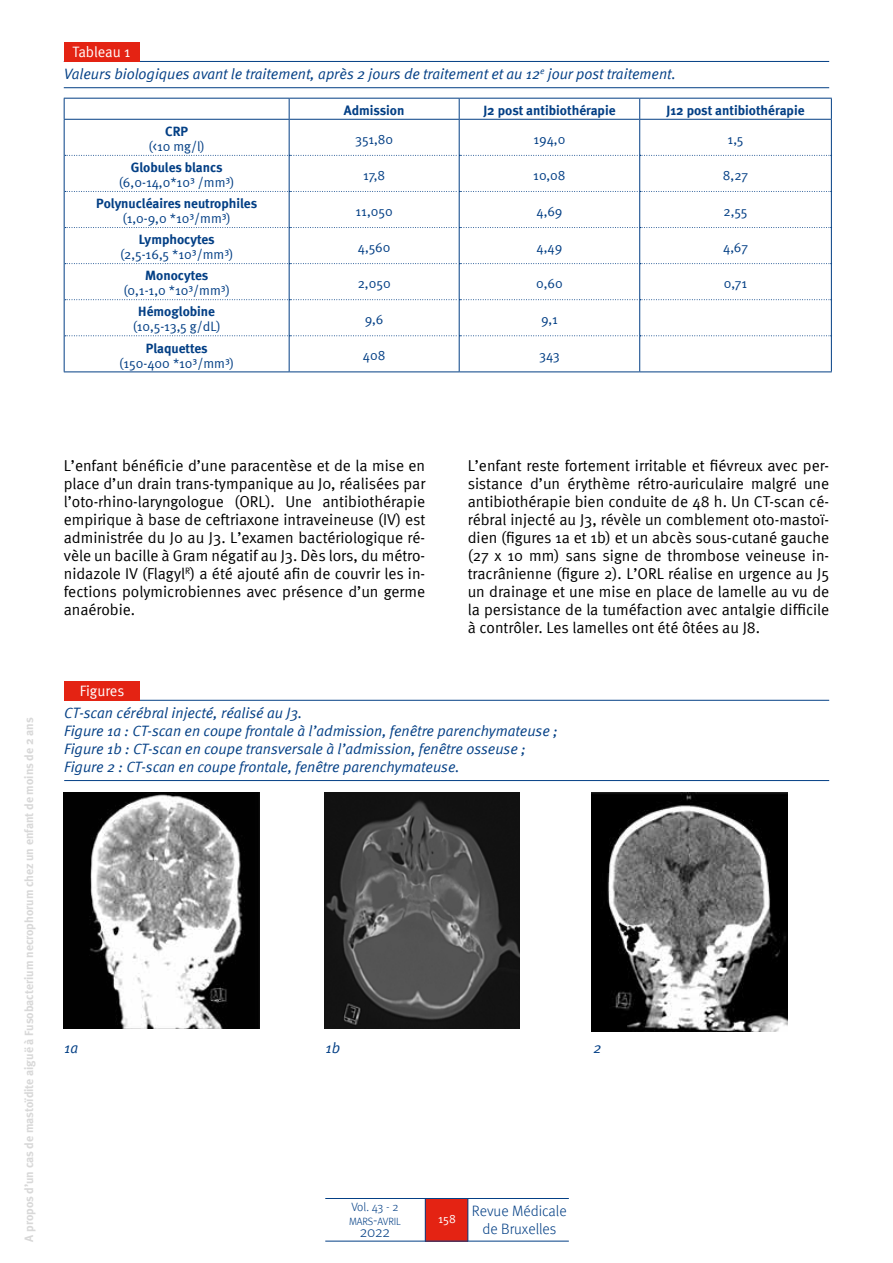
<style>
.page{position:relative;width:893px;height:1263px;background:#fff}
.page>*{position:absolute;margin:0;border:0;box-sizing:border-box;transform-origin:0 0}
.t1{font:15.75px/18px "Meta Normal";color:#000;text-align:justify}
.t2{font:italic 15px/18px "Meta Normal";color:#033f85}
.t3{font:300 15px/18px "Meta";color:#033f85;text-align:center}
.t4{font:15px "Meta Normal";color:#fff}
.t5{font:300 15px "Meta";color:#033f85}
.t6{font:13.5px "Meta Normal";color:#033f85}
.t7{font:700 13.5px "Meta";color:#033f85}
.t8{font:700 12px "Meta";color:#d8d8d8}
.t9{font:300 12px "Meta";color:#033f85}
.t10{font:12px "Meta Normal";color:#fff}
.t11{font:300 10.5px "Meta";letter-spacing:-.015em;color:#033f85}
.s1{font-style:inherit}
.s2{font-size:15px}
</style>
<div class="page">
<div style="left:426px;top:1198px;width:42px;height:43px;background:#e42313"></div>
<hr style="left:325px;top:1241px;width:244px;height:1px;background:#033f85">
<hr style="left:467px;top:1198px;width:1px;height:43px;background:#033f85">
<hr style="left:425px;top:1198px;width:1px;height:43px;background:#033f85">
<hr style="left:325px;top:1198px;width:244px;height:1px;background:#033f85">
<hr style="left:64px;top:700px;width:765px;height:1px;background:#033f85">
<hr style="left:64px;top:780px;width:765px;height:1px;background:#033f85">
<div style="left:64px;top:681px;width:76px;height:20px;background:#e42313"></div>
<img style="left:64px;top:792px;width:196px;height:237px">
<img style="left:325px;top:792px;width:194px;height:237px">
<img style="left:591px;top:792px;width:197px;height:240px">
<hr style="left:64px;top:98px;width:225px;height:1px;background:#033f85">
<svg style="left:64px;top:99px;width:1px;height:20px"></svg>
<hr style="left:289px;top:98px;width:170px;height:1px;background:#033f85">
<svg style="left:289px;top:99px;width:1px;height:20px"></svg>
<hr style="left:459px;top:98px;width:181px;height:1px;background:#033f85">
<svg style="left:459px;top:99px;width:1px;height:20px"></svg>
<hr style="left:640px;top:98px;width:192px;height:1px;background:#033f85">
<svg style="left:639px;top:99px;width:1px;height:20px"></svg>
<svg style="left:831px;top:99px;width:1px;height:20px"></svg>
<hr style="left:64px;top:119px;width:225px;height:1px;background:#033f85">
<hr style="left:64px;top:120px;width:1px;height:35px;background:#033f85">
<hr style="left:289px;top:119px;width:170px;height:1px;background:#033f85">
<hr style="left:289px;top:120px;width:1px;height:35px;background:#033f85">
<hr style="left:459px;top:119px;width:181px;height:1px;background:#033f85">
<hr style="left:459px;top:120px;width:1px;height:35px;background:#033f85">
<hr style="left:640px;top:119px;width:192px;height:1px;background:#033f85">
<hr style="left:639px;top:120px;width:1px;height:35px;background:#033f85">
<hr style="left:831px;top:120px;width:1px;height:35px;background:#033f85">
<hr style="left:64px;top:155px;width:1px;height:36px;background:#033f85">
<hr style="left:289px;top:156px;width:1px;height:35px;background:#033f85">
<hr style="left:459px;top:156px;width:1px;height:35px;background:#033f85">
<hr style="left:639px;top:156px;width:1px;height:35px;background:#033f85">
<hr style="left:831px;top:155px;width:1px;height:36px;background:#033f85">
<hr style="left:64px;top:191px;width:1px;height:37px;background:#033f85">
<hr style="left:289px;top:192px;width:1px;height:35px;background:#033f85">
<hr style="left:459px;top:192px;width:1px;height:35px;background:#033f85">
<hr style="left:639px;top:192px;width:1px;height:35px;background:#033f85">
<hr style="left:831px;top:191px;width:1px;height:37px;background:#033f85">
<hr style="left:64px;top:228px;width:1px;height:36px;background:#033f85">
<hr style="left:289px;top:228px;width:1px;height:35px;background:#033f85">
<hr style="left:459px;top:228px;width:1px;height:35px;background:#033f85">
<hr style="left:639px;top:228px;width:1px;height:35px;background:#033f85">
<hr style="left:831px;top:228px;width:1px;height:36px;background:#033f85">
<hr style="left:64px;top:264px;width:1px;height:36px;background:#033f85">
<hr style="left:289px;top:264px;width:1px;height:35px;background:#033f85">
<hr style="left:459px;top:264px;width:1px;height:35px;background:#033f85">
<hr style="left:639px;top:264px;width:1px;height:35px;background:#033f85">
<hr style="left:831px;top:264px;width:1px;height:36px;background:#033f85">
<hr style="left:64px;top:300px;width:1px;height:36px;background:#033f85">
<hr style="left:289px;top:300px;width:1px;height:35px;background:#033f85">
<hr style="left:459px;top:300px;width:1px;height:35px;background:#033f85">
<hr style="left:639px;top:300px;width:1px;height:35px;background:#033f85">
<hr style="left:831px;top:300px;width:1px;height:36px;background:#033f85">
<hr style="left:64px;top:336px;width:1px;height:35px;background:#033f85">
<hr style="left:289px;top:336px;width:1px;height:35px;background:#033f85">
<hr style="left:459px;top:336px;width:1px;height:35px;background:#033f85">
<hr style="left:639px;top:336px;width:1px;height:35px;background:#033f85">
<hr style="left:831px;top:336px;width:1px;height:35px;background:#033f85">
<hr style="left:64px;top:371px;width:225px;height:1px;background:#033f85">
<hr style="left:289px;top:371px;width:170px;height:1px;background:#033f85">
<hr style="left:459px;top:371px;width:181px;height:1px;background:#033f85">
<hr style="left:640px;top:371px;width:192px;height:1px;background:#033f85">
<svg style="left:65px;top:155px;width:767px;height:1px"></svg>
<svg style="left:65px;top:191px;width:766px;height:1px"></svg>
<svg style="left:65px;top:227px;width:766px;height:1px"></svg>
<svg style="left:65px;top:263px;width:767px;height:1px"></svg>
<svg style="left:65px;top:299px;width:767px;height:1px"></svg>
<svg style="left:65px;top:335px;width:767px;height:1px"></svg>
<hr style="left:64px;top:61px;width:765px;height:1px;background:#033f85">
<hr style="left:64px;top:87px;width:765px;height:1px;background:#033f85">
<div style="left:64px;top:43px;width:75px;height:19px;background:#e42313"></div>
<p class="t4" style="left:73px;top:43px;width:59px">Tableau 1</p>
<p class="t2" style="left:64px;top:64px;width:614px">Valeurs biologiques avant le traitement, après 2 jours de traitement et au 12<sup>e</sup> jour post traitement.</p>
<p class="t7" style="left:165px;top:123px;width:25px">CRP</p>
<p class="t6" style="left:148px;top:139px;width:58px">(&lt;10 mg/l)</p>
<p class="t7" style="left:131px;top:159px;width:93px">Globules blancs</p>
<p class="t6" style="left:119px;top:175px;width:117px">(6,0-14,0*10³ /mm³)</p>
<p class="t7" style="left:344px;top:102px;width:62px">Admission</p>
<p class="t7" style="left:483px;top:102px;width:134px">J2 post antibiothérapie</p>
<p class="t7" style="left:667px;top:102px;width:139px">J12 post antibiothérapie</p>
<p class="t6" style="left:355px;top:131px;width:40px">351,80</p>
<p class="t6" style="left:533px;top:131px;width:33px">194,0</p>
<p class="t6" style="left:728px;top:131px;width:17px">1,5</p>
<p class="t6" style="left:363px;top:167px;width:23px">17,8</p>
<p class="t6" style="left:533px;top:167px;width:34px">10,08</p>
<p class="t6" style="left:723px;top:167px;width:27px">8,27</p>
<p class="t7" style="left:96px;top:196px;width:162px">Polynucléaires neutrophiles</p>
<p class="t6" style="left:122px;top:211px;width:110px">(1,0-9,0 *10³/mm³)</p>
<p class="t6" style="left:356px;top:203px;width:39px">11,050</p>
<p class="t6" style="left:537px;top:203px;width:27px">4,69</p>
<p class="t6" style="left:723px;top:203px;width:26px">2,55</p>
<p class="t7" style="left:139px;top:232px;width:78px">Lymphocytes</p>
<p class="t6" style="left:120px;top:247px;width:115px">(2,5-16,5 *10³/mm³)</p>
<p class="t6" style="left:358px;top:239px;width:34px">4,560</p>
<p class="t6" style="left:537px;top:239px;width:27px">4,49</p>
<p class="t6" style="left:723px;top:239px;width:26px">4,67</p>
<p class="t7" style="left:145px;top:268px;width:65px">Monocytes</p>
<p class="t6" style="left:123px;top:283px;width:108px">(0,1-1,0 *10³/mm³)</p>
<p class="t6" style="left:358px;top:275px;width:35px">2,050</p>
<p class="t6" style="left:536px;top:275px;width:28px">0,60</p>
<p class="t6" style="left:724px;top:275px;width:25px">0,71</p>
<p class="t7" style="left:138px;top:304px;width:78px">Hémoglobine</p>
<p class="t6" style="left:133px;top:319px;width:90px">(10,5-13,5 g/dL)</p>
<p class="t6" style="left:365px;top:311px;width:20px">9,6</p>
<p class="t6" style="left:541px;top:311px;width:18px">9,1</p>
<p class="t7" style="left:146px;top:340px;width:63px">Plaquettes</p>
<p class="t6" style="left:119px;top:355px;width:116px">(150-400 *10³/mm³)</p>
<p class="t6" style="left:363px;top:348px;width:24px">408</p>
<p class="t6" style="left:539px;top:348px;width:22px">343</p>
<p class="t8" style="left:22px;top:1241px;width:525px;rotate:-90deg">A propos d’un cas de mastoïdite aiguë à Fusobacterium necrophorum chez un enfant de moins de 2 ans</p>
<p class="t1" style="left:64px;top:456px;width:363px">L’enfant bénéficie d’une paracentèse et de la mise en place d’un drain trans-tympanique au J0, réalisées par l’oto-rhino-laryngologue (ORL). Une antibiothérapie empirique à base de ceftriaxone intraveineuse (IV) est administrée du J0 au J3. L’examen bactériologique ré&shy;vèle un bacille à Gram négatif au J3. Dès lors, du métro&shy;nidazole IV (Flagyl<sup>R</sup>) a été ajouté afin de couvrir les in&shy;fections polymicrobiennes avec présence d’un germe anaérobie.</p>
<p class="t4" style="left:80px;top:682px;width:46px">Figures</p>
<p class="t1" style="left:468px;top:456px;width:363px">L’enfant reste fortement irritable et fiévreux avec per&shy;sistance d’un érythème rétro-auriculaire malgré une antibiothérapie bien conduite de 48 h. Un CT-scan cé&shy;rébral injecté au J3, révèle un comblement oto-mastoï&shy;dien (figures 1a et 1b) et un abcès sous-cutané gauche (27 x 10 mm) sans signe de thrombose veineuse in&shy;tracrânienne (figure 2). L’ORL réalise en urgence au J5 un drainage et une mise en place de lamelle au vu de la persistance de la tuméfaction avec antalgie difficile à contrôler. Les lamelles ont été ôtées au J8.</p>
<p class="t2" style="left:64px;top:703px;width:495px">CT-scan cérébral injecté, réalisé au J3.<br>Figure 1a : CT-scan en coupe frontale à l’admission, fenêtre parenchymateuse ; Figure 1b : CT-scan en coupe transversale à l’admission, fenêtre osseuse ; Figure 2 : CT-scan en coupe frontale, fenêtre parenchymateuse.</p>
<p class="t2" style="left:64px;top:1039px;width:16px">1a</p>
<p class="t2" style="left:325px;top:1039px;width:16px">1b</p>
<p class="t2" style="left:594px;top:1039px;width:10px">2</p>
<p class="t9" style="left:351px;top:1200px;width:49px">Vol. 43 - 2</p>
<p class="t3" style="left:472px;top:1201px;width:96px"><span class="s1">R</span>evue Médicale de Bruxelles</p>
<p class="t10" style="left:438px;top:1211px;width:19px">158</p>
<p class="t11" style="left:349px;top:1215px;width:53px">MARS<span class="s2">-</span>AVRIL</p>
<p class="t5" style="left:360px;top:1223px;width:32px">2022</p>
</div>
